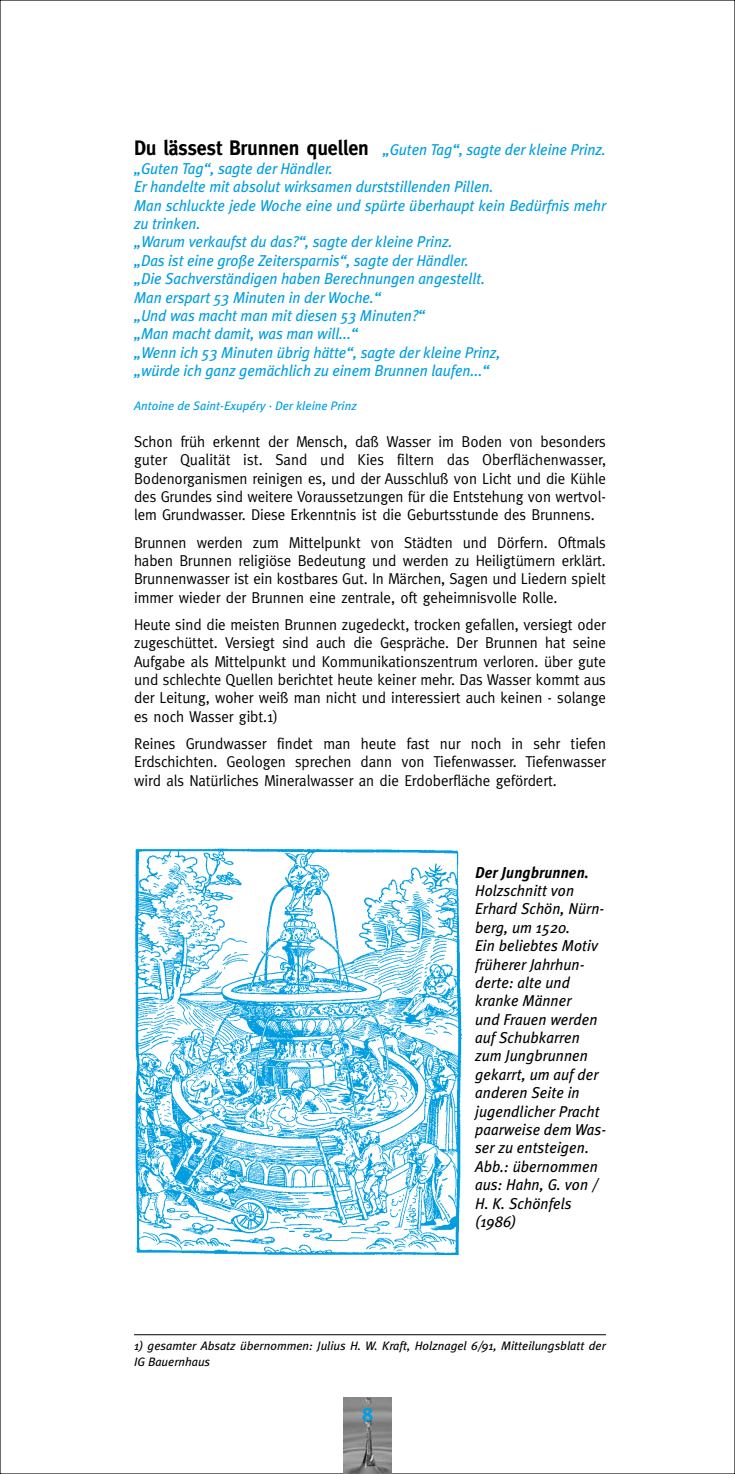
<style>
.page{position:relative;width:735px;height:1474px;background:#fff}
.page>*{position:absolute;margin:0;border:0;box-sizing:border-box;transform-origin:0 0}
.t1{font:19.25px "Meta Plus Bold Caps";color:#009ee0}
.t2{font:15.75px/18.4px "Meta";letter-spacing:-.005em;color:#000;text-align:justify;scale:.95 1}
.t3{font:italic 15.75px/18.4px "Meta Plus";letter-spacing:-.005em;color:#009ee0;scale:.95 1}
.t4{font:italic 15.75px/18.4px "Meta Plus";letter-spacing:.005em;color:#000;scale:.95 1}
.t5{font:italic 700 15.75px "Meta Plus";letter-spacing:.005em;color:#000;scale:.95 1}
.t6{font:italic 12.25px/15.8px "Meta Plus";color:#000}
.t7{font:italic 12.25px "Meta Plus";color:#009ee0}
.s1{font-family:"Meta";font-weight:700;font-style:normal;font-size:21px;color:#000}
</style>
<div class="page">
<img style="left:343px;top:1397px;width:48px;height:76px">
<hr style="left:134px;top:1334px;width:471px;height:1px;background:#000">
<img style="left:135px;top:848px;width:326px;height:406px">
<p class="t3" style="left:134px;top:141px;width:498px"><span class="s1">Du lässest Brunnen quellen</span> „Guten Tag“, sagte der kleine Prinz. „Guten Tag“, sagte der Händler.<br>Er handelte mit absolut wirksamen durststillenden Pillen.<br>Man schluckte jede Woche eine und spürte überhaupt kein Bedürfnis mehr zu trinken.<br>„Warum verkaufst du das?“, sagte der kleine Prinz.<br>„Das ist eine große Zeitersparnis“, sagte der Händler.<br>„Die Sachverständigen haben Berechnungen angestellt.<br>Man erspart 53 Minuten in der Woche.“<br>„Und was macht man mit diesen 53 Minuten?“<br>„Man macht damit, was man will...“<br>„Wenn ich 53 Minuten übrig hätte“, sagte der kleine Prinz,<br>„würde ich ganz gemächlich zu einem Brunnen laufen...“</p>
<p class="t7" style="left:134px;top:399px;width:224px">Antoine de Saint-Exupéry · Der kleine Prinz</p>
<p class="t2" style="left:134px;top:432px;width:498px">Schon früh erkennt der Mensch, daß Wasser im Boden von besonders guter Qualität ist. Sand und Kies filtern das Oberflächenwasser, Bodenorganismen reinigen es, und der Ausschluß von Licht und die Kühle des Grundes sind weitere Voraussetzungen für die Entstehung von wertvol&shy;lem Grundwasser. Diese Erkenntnis ist die Geburtsstunde des Brunnens.</p>
<p class="t2" style="left:134px;top:532px;width:498px">Brunnen werden zum Mittelpunkt von Städten und Dörfern. Oftmals haben Brunnen religiöse Bedeutung und werden zu Heiligtümern erklärt.<br>Brunnenwasser ist ein kostbares Gut. In Märchen, Sagen und Liedern spielt immer wieder der Brunnen eine zentrale, oft geheimnisvolle Rolle.</p>
<p class="t2" style="left:134px;top:615px;width:498px">Heute sind die meisten Brunnen zugedeckt, trocken gefallen, versiegt oder zugeschüttet. Versiegt sind auch die Gespräche. Der Brunnen hat seine Aufgabe als Mittelpunkt und Kommunikationszentrum verloren. über gute und schlechte Quellen berichtet heute keiner mehr. Das Wasser kommt aus der Leitung, woher weiß man nicht und interessiert auch keinen - solange es noch Wasser gibt.1)</p>
<p class="t2" style="left:134px;top:734px;width:498px">Reines Grundwasser findet man heute fast nur noch in sehr tiefen Erdschichten. Geologen sprechen dann von Tiefenwasser. Tiefenwasser wird als Natürliches Mineralwasser an die Erdoberfläche gefördert.</p>
<p class="t5" style="left:475px;top:863px;width:121px">Der Jungbrunnen.</p>
<p class="t4" style="left:475px;top:881px;width:136px">Holzschnitt von<br>Erhard Schön, Nürn&shy;berg, um 1520.<br>Ein beliebtes Motiv früherer Jahrhun&shy;derte: alte und kranke Männer<br>und Frauen werden auf Schubkarren zum Jungbrunnen gekarrt, um auf der anderen Seite in jugendlicher Pracht paarweise dem Was-- ser zu entsteigen.<br>Abb.: übernommen aus: Hahn, G. von /<br>H. K. Schönfels (1986)</p>
<p class="t6" style="left:134px;top:1337px;width:473px">1) gesamter Absatz übernommen: Julius H. W. Kraft, Holznagel 6/91, Mitteilungsblatt der<br>IG Bauernhaus</p>
<p class="t1" style="left:362px;top:1402px;width:12px">8</p>
</div>
